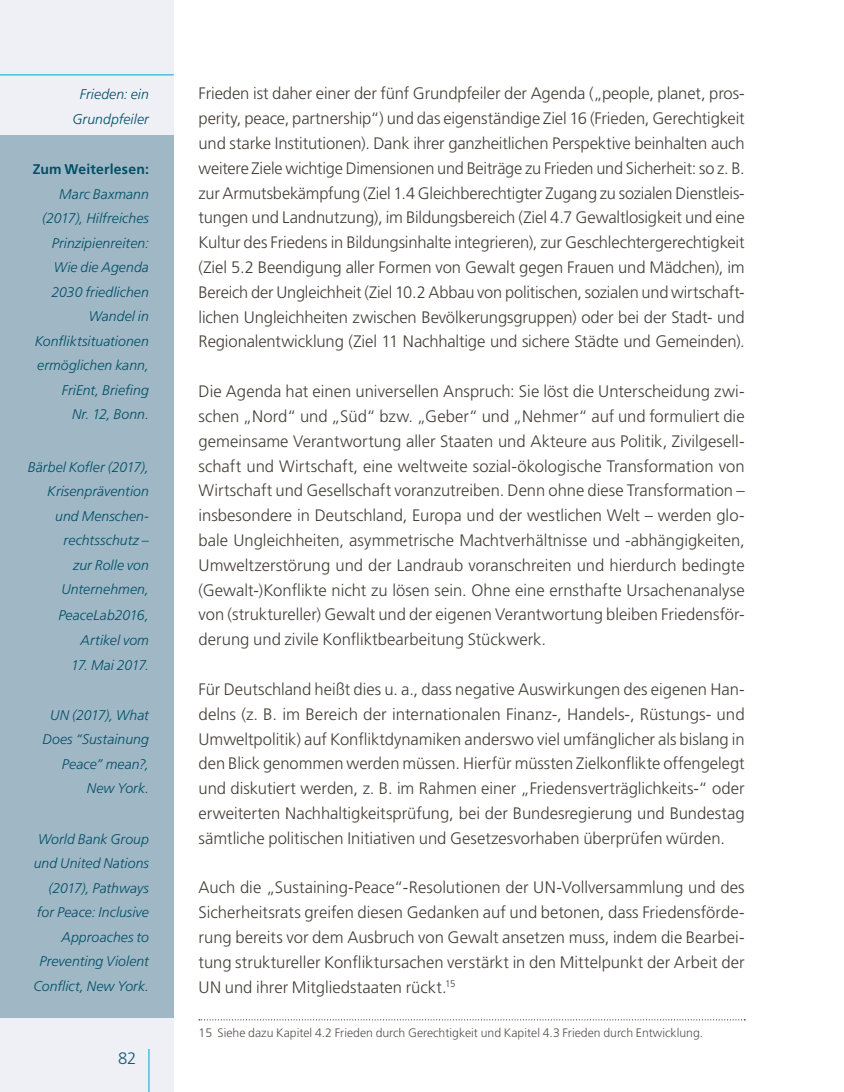
<style>
.page{position:relative;width:844px;height:1092px;background:#fff}
.page>*{position:absolute;margin:0;border:0;box-sizing:border-box;transform-origin:0 0}
.t1{font:300 16.62px/24.8px "Frutiger LT Std";color:#463f38;text-align:justify}
.t2{font:300 16.62px "Frutiger LT Std";color:#145972}
.t3{font:italic 300 14px/24.5px "Frutiger LT Std";letter-spacing:.005em;color:#004e66;text-align:right}
.t4{font:700 14px "Frutiger LT Std";letter-spacing:.015em;color:#004e66}
.t5{font:italic 300 14px "Frutiger LT Std";letter-spacing:-.02em;color:#004e66}
.t6{font:300 12.25px "Frutiger LT Std";color:#58534e}
</style>
<div class="page">
<div style="left:0;top:0;width:174px;height:1091px;background:#eff0f6"></div>
<hr style="left:148px;top:1048px;width:1px;height:43px;background:#00a2d9">
<div style="left:0;top:135px;width:174px;height:882px;background:#a0b8c6"></div>
<svg style="left:199px;top:1019px;width:546px;height:1px"></svg>
<hr style="left:0;top:74px;width:174px;height:1px;background:#00a2d9">
<p class="t3" style="left:72px;top:82px;width:78px;text-align:center">Frieden: ein<br>Grundpfeiler</p>
<p class="t4" style="left:33px;top:161px;width:118px">Zum Weiterlesen:</p>
<p class="t3" style="left:35px;top:182px;width:116px">Marc Baxmann (2017), Hilfreiches<br>Prinzipienreiten:<br>Wie die Agenda<br>2030 friedlichen<br>Wandel in<br>Konfliktsituationen ermöglichen kann,<br>FriEnt, Briefing<br>Nr. 12, Bonn.</p>
<p class="t3" style="left:28px;top:454px;width:122px">Bärbel Kofler (2017),<br>Krisenprävention und Menschen&shy;rechtsschutz –<br>zur Rolle von<br>Unternehmen,</p>
<p class="t3" style="left:58px;top:603px;width:92px">PeaceLab2016,<br>Artikel vom</p>
<p class="t5" style="left:71px;top:657px;width:79px">17. Mai 2017.</p>
<p class="t3" style="left:42px;top:702px;width:108px">UN (2017), What<br>Does “Sustainung<br>Peace” mean?,<br>New York.</p>
<p class="t3" style="left:33px;top:826px;width:117px">World Bank Group und United Nations (2017), Pathways for Peace: Inclusive<br>Approaches to<br>Preventing Violent<br>Conflict, New York.</p>
<p class="t2" style="left:118px;top:1048px;width:20px">82</p>
<p class="t1" style="left:198px;top:81px;width:547px">Frieden ist daher einer der fünf Grundpfeiler der Agenda („people, planet, pros&shy;perity, peace, partnership“) und das eigenständige Ziel 16 (Frieden, Gerechtigkeit und starke Institutionen). Dank ihrer ganzheitlichen Perspektive beinhalten auch weitere Ziele wichtige Dimensionen und Beiträge zu Frieden und Sicherheit: so z. B. zur Armutsbekämpfung (Ziel 1.4 Gleichberechtigter Zugang zu sozialen Dienstleis&shy;tungen und Landnutzung), im Bildungsbereich (Ziel 4.7 Gewaltlosigkeit und eine Kultur des Friedens in Bildungsinhalte integrieren), zur Geschlechtergerechtigkeit (Ziel 5.2 Beendigung aller Formen von Gewalt gegen Frauen und Mädchen), im Bereich der Ungleichheit (Ziel 10.2 Abbau von politischen, sozialen und wirtschaft&shy;lichen Ungleichheiten zwischen Bevölkerungsgruppen) oder bei der Stadt- und Regionalentwicklung (Ziel 11 Nachhaltige und sichere Städte und Gemeinden).</p>
<p class="t1" style="left:198px;top:379px;width:547px">Die Agenda hat einen universellen Anspruch: Sie löst die Unterscheidung zwi&shy;schen „Nord“ und „Süd“ bzw. „Geber“ und „Nehmer“ auf und formuliert die gemeinsame Verantwortung aller Staaten und Akteure aus Politik, Zivilgesell&shy;schaft und Wirtschaft, eine weltweite sozial-ökologische Transformation von Wirtschaft und Gesellschaft voranzutreiben. Denn ohne diese Transformation – insbesondere in Deutschland, Europa und der westlichen Welt – werden glo&shy;bale Ungleichheiten, asymmetrische Machtverhältnisse und -abhängigkeiten, Umweltzerstörung und der Landraub voranschreiten und hierdurch bedingte (Gewalt-)Konflikte nicht zu lösen sein. Ohne eine ernsthafte Ursachenanalyse von (struktureller) Gewalt und der eigenen Verantwortung bleiben Friedensför&shy;derung und zivile Konfliktbearbeitung Stückwerk.</p>
<p class="t1" style="left:198px;top:677px;width:547px">Für Deutschland heißt dies u. a., dass negative Auswirkungen des eigenen Han&shy;delns (z. B. im Bereich der internationalen Finanz-, Handels-, Rüstungs- und Umweltpolitik) auf Konfliktdynamiken anderswo viel umfänglicher als bislang in den Blick genommen werden müssen. Hierfür müssten Zielkonflikte offengelegt und diskutiert werden, z. B. im Rahmen einer „Friedensverträglichkeits-“ oder erweiterten Nachhaltigkeitsprüfung, bei der Bundesregierung und Bundestag sämtliche politischen Initiativen und Gesetzesvorhaben überprüfen würden.</p>
<p class="t1" style="left:198px;top:875px;width:547px">Auch die „Sustaining-Peace“-Resolutionen der UN-Vollversammlung und des Sicherheitsrats greifen diesen Gedanken auf und betonen, dass Friedensförde&shy;rung bereits vor dem Ausbruch von Gewalt ansetzen muss, indem die Bearbei&shy;tung struktureller Konfliktursachen verstärkt in den Mittelpunkt der Arbeit der UN und ihrer Mitgliedstaaten rückt.<sup>15</sup></p>
<p class="t6" style="left:198px;top:1026px;width:506px">15 Siehe dazu Kapitel 4.2 Frieden durch Gerechtigkeit und Kapitel 4.3 Frieden durch Entwicklung.</p>
</div>
